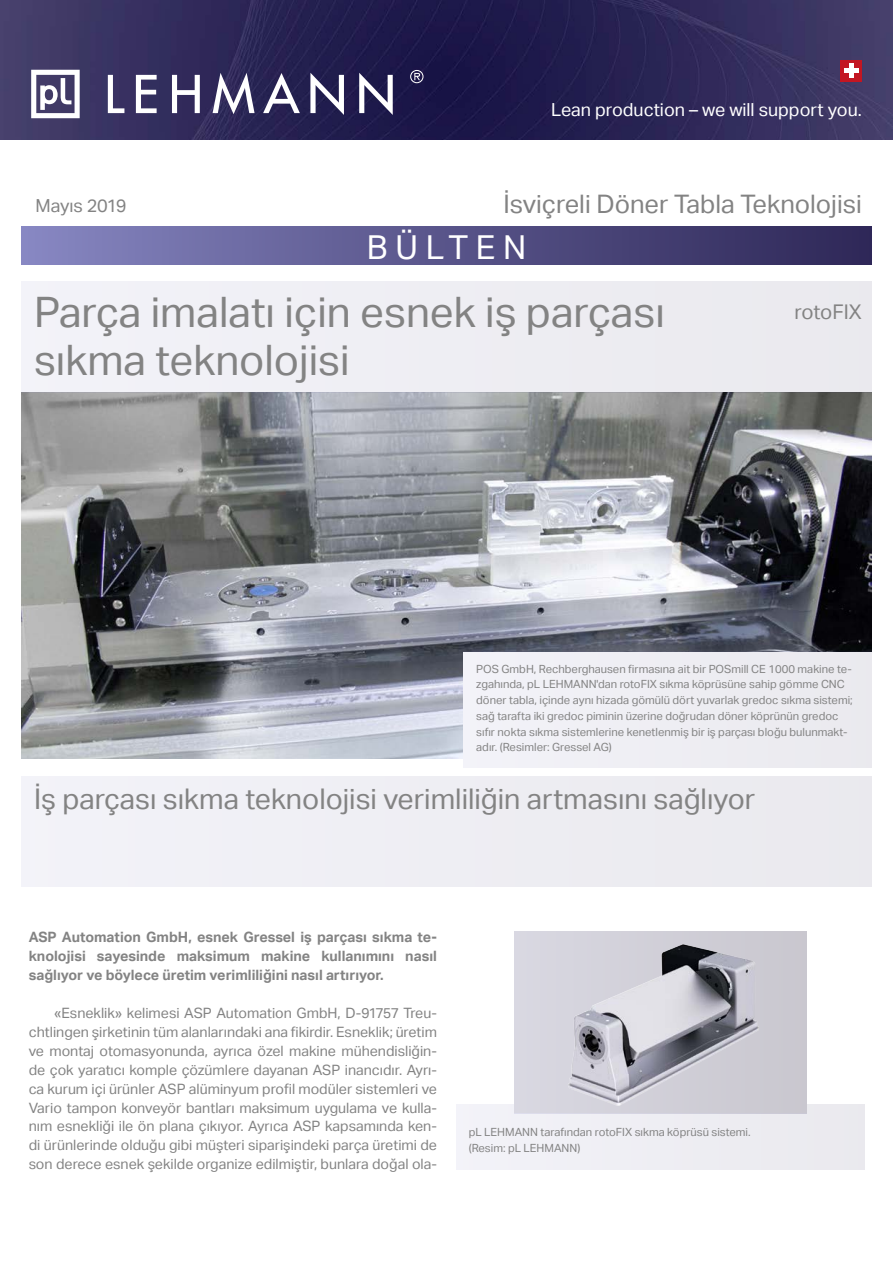
<style>
.page{position:relative;width:893px;height:1263px;background:#fff}
.page>*{position:absolute;margin:0;border:0;box-sizing:border-box;transform-origin:0 0}
.t1{font:42px/48px "Aktiv Grotesk Trial";color:#838383}
.t2{font:33px "Aktiv Grotesk Trial";letter-spacing:.23em;color:#fff}
.t3{font:28.5px "Aktiv Grotesk Trial";color:#838383}
.t4{font:25.5px "Aktiv Grotesk Trial";color:#838383}
.t5{font:20.25px "Aktiv Grotesk Trial";color:#838383}
.t6{font:18px "Aktiv Grotesk Trial";color:#fff}
.t7{font:18px "Aktiv Grotesk Trial";color:#838383}
.Grundtext{font:14.25px/18.9px "Aktiv Grotesk Trial";color:#838383;text-align:justify}
.Grundtext-2{font:700 14.25px/18.9px "Aktiv Grotesk Trial";color:#838383;text-align:justify}
.Legende{font:11.25px/15.8px "Aktiv Grotesk Trial";color:#838383}
</style>
<div class="page">
<img style="left:0;top:0;width:893px;height:139px">
<svg style="left:31px;top:70px;width:49px;height:48px"></svg>
<svg style="left:136px;top:75px;width:21px;height:38px"></svg>
<svg style="left:172px;top:75px;width:28px;height:38px"></svg>
<svg style="left:213px;top:73px;width:42px;height:41px"></svg>
<svg style="left:310px;top:73px;width:34px;height:42px"></svg>
<svg style="left:359px;top:73px;width:34px;height:42px"></svg>
<svg style="left:263px;top:73px;width:37px;height:40px"></svg>
<svg style="left:108px;top:75px;width:16px;height:38px"></svg>
<svg style="left:410px;top:70px;width:13px;height:13px"></svg>
<div style="left:840px;top:60px;width:22px;height:22px;background:#c31622"></div>
<hr style="left:844px;top:69px;width:14px;height:4px;background:#fff">
<hr style="left:849px;top:64px;width:4px;height:14px;background:#fff">
<img style="left:21px;top:393px;width:851px;height:365px">
<div style="left:21px;top:282px;width:851px;height:111px;background:#eeeef3"></div>
<div style="left:21px;top:776px;width:851px;height:111px;background:#eeeef3"></div>
<div style="left:456px;top:1104px;width:408px;height:65px;background:#eeeef3"></div>
<div style="left:514px;top:932px;width:292px;height:181px;background:#d3d1da"></div>
<img style="left:568px;top:944px;width:191px;height:162px">
<div style="left:463px;top:652px;width:409px;height:116px;background:#eeeef3"></div>
<div style="left:21px;top:226px;width:851px;height:39px;background:linear-gradient(to right,#8686c1,#2d2656)"></div>
<p class="t7" style="left:35px;top:196px;width:93px">Mayıs 2019</p>
<p class="t6" style="left:551px;top:100px;width:312px">Lean production – we will support you.</p>
<p class="t4" style="left:503px;top:189px;width:360px">İsviçreli Döner Tabla Teknolojisi</p>
<p class="t2" style="left:367px;top:228px;width:161px">BÜLTEN</p>
<p class="t1" style="left:34px;top:288px;width:632px">Parça imalatı için esnek iş parçası sıkma teknolojisi</p>
<p class="t5" style="left:794px;top:300px;width:69px">rotoFIX</p>
<p class="Legende" style="left:476px;top:661px;width:378px">POS GmbH, Rechberghausen firmasına ait bir POSmill CE 1000 makine te&shy;zgahında, pL LEHMANN'dan rotoFIX sıkma köprüsüne sahip gömme CNC döner tabla, içinde aynı hizada gömülü dört yuvarlak gredoc sıkma sistemi; sağ tarafta iki gredoc piminin üzerine doğrudan döner köprünün gredoc sıfır nokta sıkma sistemlerine kenetlenmiş bir iş parçası bloğu bulunmakt&shy;adır. (Resimler: Gressel AG)</p>
<p class="t3" style="left:34px;top:783px;width:723px">İş parçası sıkma teknolojisi verimliliğin artmasını sağlıyor</p>
<p class="Grundtext-2" style="left:29px;top:928px;width:410px">ASP Automation GmbH, esnek Gressel iş parçası sıkma te&shy;knolojisi sayesinde maksimum makine kullanımını nasıl sağlıyor ve böylece üretim verimliliğini nasıl artırıyor.</p>
<p class="Grundtext" style="left:29px;top:1004px;width:410px;text-indent:26px">«Esneklik» kelimesi ASP Automation GmbH, D-91757 Treu&shy;chtlingen şirketinin tüm alanlarındaki ana fikirdir. Esneklik; üretim ve montaj otomasyonunda, ayrıca özel makine mühendisliğin&shy;de çok yaratıcı komple çözümlere dayanan ASP inancıdır. Ayrı&shy;ca kurum içi ürünler ASP alüminyum profil modüler sistemleri ve Vario tampon konveyör bantları maksimum uygulama ve kulla&shy;nım esnekliği ile ön plana çıkıyor. Ayrıca ASP kapsamında ken&shy;di ürünlerinde olduğu gibi müşteri siparişindeki parça üretimi de son derece esnek şekilde organize edilmiştir, bunlara doğal ola-</p>
<p class="Legende" style="left:469px;top:1124px;width:283px">pL LEHMANN tarafından rotoFIX sıkma köprüsü sistemi.</p>
<p class="Legende" style="left:469px;top:1140px;width:113px">(Resim: pL LEHMANN)</p>
</div>
